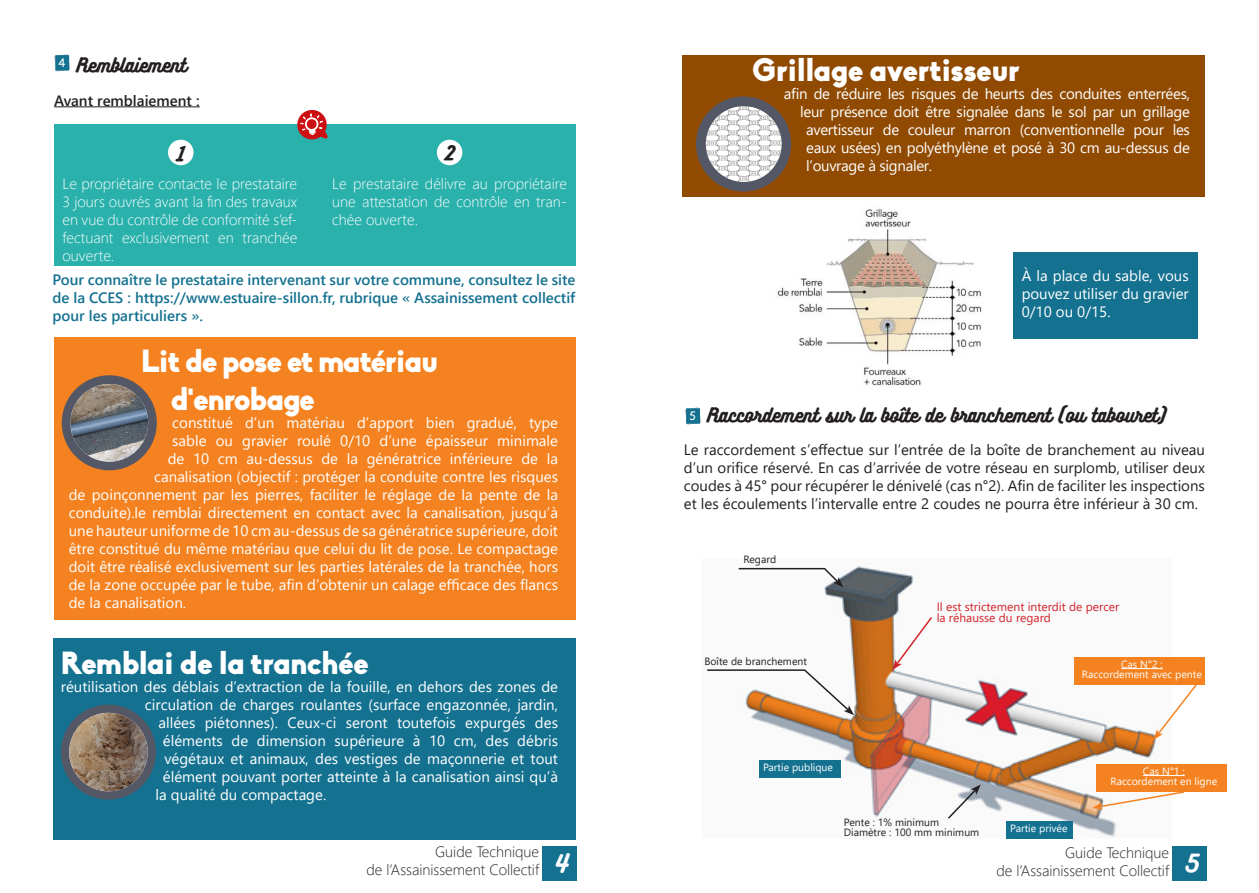
<style>
.page{position:relative;width:1259px;height:893px;background:#fff}
.page>*{position:absolute;margin:0;border:0;box-sizing:border-box;transform-origin:0 0}
.t1{font:900 31.5px "Biko";letter-spacing:-.025em;color:#fff}
.t2{font:22.5px "Bukhari Script";color:#fff}
.t3{font:18px "Bukhari Script";color:#231f20}
.t4{font:15px/18px "Segoe UI";color:#fff;text-align:justify}
.t5{font:15px/18px "Segoe UI";color:#231f20;text-align:justify}
.t6{font:15px "Segoe UI";letter-spacing:-.02em;color:#fff}
.t7{font:300 15px/18px "Segoe UI";color:#fff;text-align:justify}
.t8{font:600 15px/18px "Segoe UI";color:#147190;text-align:justify}
.t9{font:300 15px "Segoe UI";color:#231f20}
.t10{font:600 15px "Segoe UI";color:#231f20}
.t11{font:12px "Segoe UI";color:#d1232a}
.t12{font:12px "Biko";color:#fff}
.t13{font:10.5px "Segoe UI";color:#fff}
.t14{font:10.5px "Segoe UI";color:#231f20}
</style>
<div class="page">
<div style="left:54px;top:124px;width:521px;height:142px;background:#2ab1ac"></div>
<hr style="left:54px;top:106px;width:146px;height:1px;background:#231f20">
<div style="left:54px;top:337px;width:521px;height:282px;background:#f58220"></div>
<div style="left:53px;top:639px;width:522px;height:201px;background:#147190"></div>
<div style="left:62px;top:375px;width:95px;height:95px;background:#545766;border-radius:50%"></div>
<img style="left:70px;top:384px;width:78px;height:78px;border-radius:39px">
<div style="left:61px;top:705px;width:95px;height:95px;background:#545766;border-radius:50%"></div>
<img style="left:69px;top:713px;width:79px;height:78px;border-radius:39px">
<svg style="left:54px;top:54px;width:16px;height:18px"></svg>
<div style="left:543px;top:846px;width:34px;height:34px;background:#147190"></div>
<svg style="left:297px;top:109px;width:31px;height:31px"></svg>
<div style="left:683px;top:55px;width:522px;height:141px;background:#904a01"></div>
<div style="left:696px;top:97px;width:95px;height:95px;background:#545766;border-radius:50%"></div>
<svg style="left:685px;top:407px;width:16px;height:18px"></svg>
<div style="left:1172px;top:846px;width:34px;height:34px;background:#147190"></div>
<svg style="left:704px;top:104px;width:79px;height:80px"></svg>
<div style="left:698px;top:99px;width:91px;height:90px;border:8px solid #545766;border-radius:50%"></div>
<img style="left:777px;top:208px;width:205px;height:178px">
<div style="left:1013px;top:252px;width:184px;height:86px;background:#147190"></div>
<img style="left:750px;top:566px;width:408px;height:273px">
<svg style="left:946px;top:784px;width:34px;height:36px"></svg>
<div style="left:759px;top:760px;width:81px;height:18px;background:#147190"></div>
<div style="left:1006px;top:821px;width:66px;height:18px;background:#147190"></div>
<div style="left:1074px;top:657px;width:131px;height:28px;background:#f58220"></div>
<hr style="left:1121px;top:668px;width:41px;height:1px;background:#fff">
<div style="left:1096px;top:764px;width:131px;height:28px;background:#f58220"></div>
<hr style="left:1143px;top:775px;width:41px;height:1px;background:#fff">
<svg style="left:707px;top:669px;width:147px;height:46px"></svg>
<svg style="left:738px;top:567px;width:105px;height:20px"></svg>
<svg style="left:892px;top:615px;width:41px;height:55px"></svg>
<svg style="left:1153px;top:685px;width:44px;height:55px"></svg>
<svg style="left:1092px;top:790px;width:93px;height:20px"></svg>
<div style="left:168px;top:140px;width:25px;height:25px;background:#fff;border-radius:50%"></div>
<div style="left:437px;top:140px;width:25px;height:25px;background:#fff;border-radius:50%"></div>
<p class="t12" style="left:59px;top:56px;width:9px">4</p>
<p class="t3" style="left:77px;top:55px;width:111px">Remblaiement</p>
<p class="t10" style="left:54px;top:86px;width:147px">Avant remblaiement :</p>
<p class="t3" style="left:177px;top:144px;width:9px">1</p>
<p class="t3" style="left:445px;top:143px;width:12px">2</p>
<p class="t7" style="left:63px;top:174px;width:236px">Le propriétaire contacte le prestataire 3 jours ouvrés avant la fin des travaux en vue du contrôle de conformité s’ef&shy;fectuant exclusivement en tranchée ouverte.</p>
<p class="t7" style="left:332px;top:174px;width:236px">Le prestataire délivre au propriétaire une attestation de contrôle en tran&shy;chée ouverte.</p>
<p class="t8" style="left:53px;top:269px;width:524px">Pour connaître le prestataire intervenant sur votre commune, consultez le site de la CCES : https://www.estuaire-sillon.fr, rubrique « Assainissement collectif pour les particuliers ».</p>
<p class="t1" style="left:141px;top:342px;width:299px">Lit de pose et matériau</p>
<p class="t1" style="left:171px;top:380px;width:146px">d'enrobage</p>
<p class="t4" style="left:172px;top:412px;width:387px">constitué d’un matériau d’apport bien gradué, type</p>
<p class="t4" style="left:172px;top:430px;width:387px">sable ou gravier roulé 0/10 d’une épaisseur minimale</p>
<p class="t4" style="left:168px;top:448px;width:392px">de 10 cm au-dessus de la génératrice inférieure de la</p>
<p class="t4" style="left:154px;top:466px;width:405px">canalisation (objectif : protéger la conduite contre les risques</p>
<p class="t4" style="left:69px;top:484px;width:491px">de poinçonnement par les pierres, faciliter le réglage de la pente de la</p>
<p class="t4" style="left:69px;top:502px;width:491px">conduite).le remblai directement en contact avec la canalisation, jusqu’à</p>
<p class="t4" style="left:69px;top:520px;width:491px">une hauteur uniforme de 10 cm au-dessus de sa génératrice supérieure, doit</p>
<p class="t4" style="left:69px;top:538px;width:491px">être constitué du même matériau que celui du lit de pose. Le compactage</p>
<p class="t4" style="left:69px;top:556px;width:491px">doit être réalisé exclusivement sur les parties latérales de la tranchée, hors</p>
<p class="t4" style="left:69px;top:574px;width:491px">de la zone occupée par le tube, afin d’obtenir un calage efficace des flancs</p>
<p class="t4" style="left:69px;top:592px;width:119px">de la canalisation.</p>
<p class="t1" style="left:61px;top:644px;width:310px">Remblai de la tranchée</p>
<p class="t4" style="left:61px;top:677px;width:498px">réutilisation des déblais d’extraction de la fouille, en dehors des zones de</p>
<p class="t4" style="left:145px;top:695px;width:414px">circulation de charges roulantes (surface engazonnée, jardin,</p>
<p class="t4" style="left:158px;top:713px;width:401px">allées piétonnes). Ceux-ci seront toutefois expurgés des</p>
<p class="t4" style="left:163px;top:731px;width:396px">éléments de dimension supérieure à 10 cm, des débris</p>
<p class="t4" style="left:164px;top:749px;width:395px">végétaux et animaux, des vestiges de maçonnerie et tout</p>
<p class="t4" style="left:163px;top:767px;width:396px">élément pouvant porter atteinte à la canalisation ainsi qu’à</p>
<p class="t4" style="left:155px;top:785px;width:172px">la qualité du compactage.</p>
<p class="t1" style="left:752px;top:51px;width:269px">Grillage avertisseur</p>
<p class="t6" style="left:783px;top:80px;width:408px">afin de réduire les risques de heurts des conduites enterrées,</p>
<p class="t6" style="left:800px;top:98px;width:391px">leur présence doit être signalée dans le sol par un grillage</p>
<p class="t6" style="left:806px;top:116px;width:385px">avertisseur de couleur marron (conventionnelle pour les</p>
<p class="t6" style="left:806px;top:134px;width:385px">eaux usées) en polyéthylène et posé à 30 cm au-dessus de</p>
<p class="t6" style="left:806px;top:152px;width:127px">l’ouvrage à signaler.</p>
<p class="t4" style="left:1021px;top:265px;width:169px">À la place du sable, vous pouvez utiliser du gravier 0/10 ou 0/15.</p>
<p class="t3" style="left:707px;top:405px;width:460px">Raccordement sur la boîte de branchement (ou tabouret)</p>
<p class="t5" style="left:684px;top:440px;width:522px">Le raccordement s’effectue sur l’entrée de la boîte de branchement au niveau d’un orifice réservé. En cas d’arrivée de votre réseau en surplomb, utiliser deux coudes à 45° pour récupérer le dénivelé (cas n°2). Afin de faciliter les inspections et les écoulements l’intervalle entre 2 coudes ne pourra être inférieur à 30 cm.</p>
<p class="t12" style="left:689px;top:409px;width:8px">5</p>
<p class="t14" style="left:743px;top:550px;width:34px">Regard</p>
<p class="t14" style="left:704px;top:651px;width:104px">Boîte de branchement</p>
<p class="t11" style="left:936px;top:596px;width:184px">Il est strictement interdit de percer</p>
<p class="t11" style="left:936px;top:606px;width:116px">la réhausse du regard</p>
<p class="t13" style="left:1121px;top:654px;width:43px">Cas N°2 :</p>
<p class="t13" style="left:1082px;top:665px;width:121px">Raccordement avec pente</p>
<p class="t13" style="left:763px;top:757px;width:71px">Partie publique</p>
<p class="t14" style="left:844px;top:812px;width:97px">Pente : 1% minimum</p>
<p class="t14" style="left:844px;top:823px;width:137px">Diamètre : 100 mm minimum</p>
<p class="t13" style="left:1010px;top:818px;width:59px">Partie privée</p>
<p class="t13" style="left:1143px;top:761px;width:43px">Cas N°1 :</p>
<p class="t13" style="left:1110px;top:771px;width:108px">Raccordement en ligne</p>
<p class="t9" style="left:435px;top:838px;width:105px">Guide Technique</p>
<p class="t9" style="left:366px;top:856px;width:174px">de l’Assainissement Collectif</p>
<p class="t2" style="left:555px;top:851px;width:15px">4</p>
<p class="t9" style="left:1065px;top:838px;width:105px">Guide Technique</p>
<p class="t9" style="left:996px;top:856px;width:174px">de l’Assainissement Collectif</p>
<p class="t2" style="left:1185px;top:851px;width:16px">5</p>
</div>
